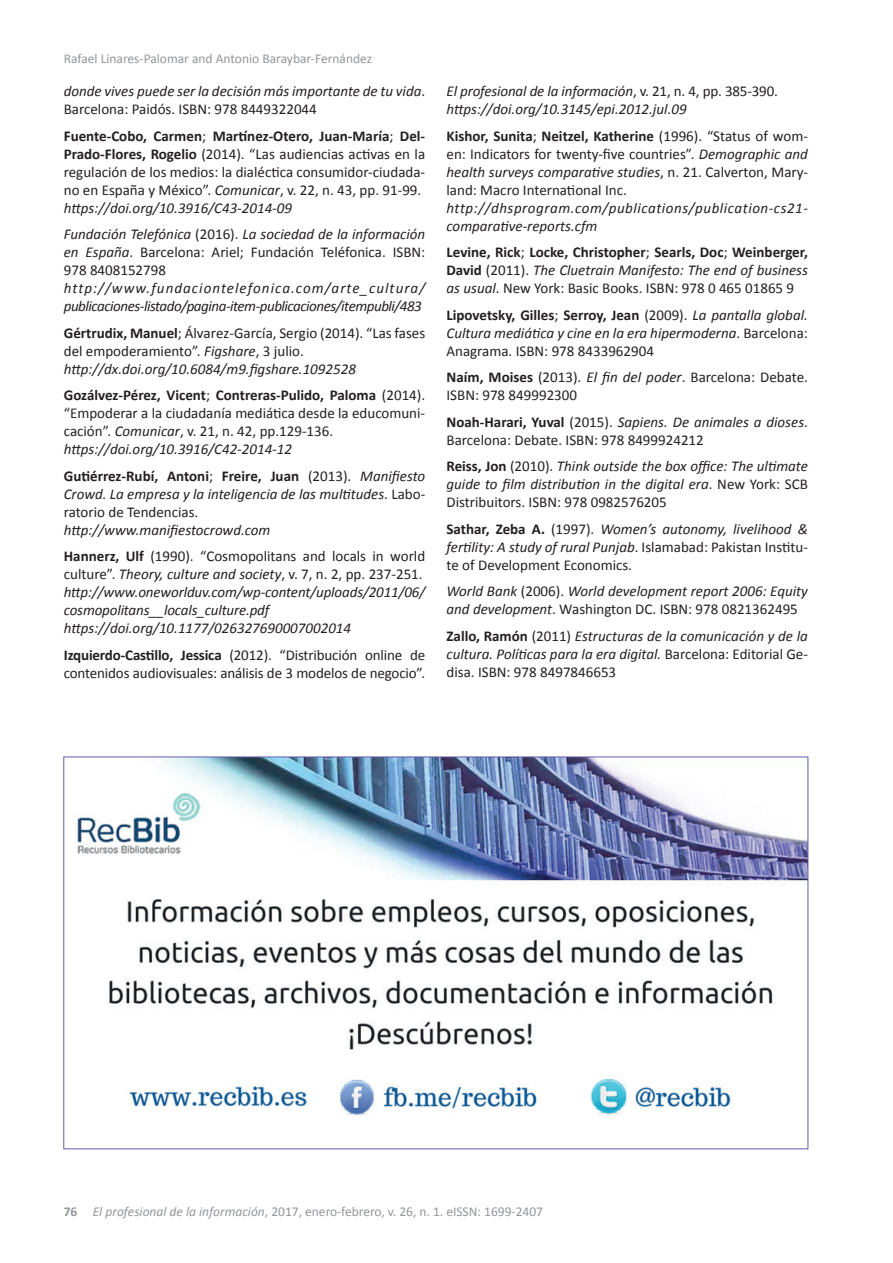
<style>
.page{position:relative;width:893px;height:1263px;background:#fff}
.page>*{position:absolute;margin:0;border:0;box-sizing:border-box;transform-origin:0 0}
.t1{font:15px/18px "Calibri";color:#231f20}
.t2{font:italic 15px/18px "Calibri";color:#231f20}
.t3{font:700 15px/18px "Calibri";color:#231f20;text-align:justify}
.t4{font:italic 15px/18px "Calibri";letter-spacing:-.03em;color:#231f20}
.t5{font:italic 15px/18px "Calibri";letter-spacing:.035em;color:#231f20}
.t6{font:13.5px "Calibri";color:#939598}
.s1{font-style:normal}
.s2{font-weight:700}
.s3{font-style:italic}
.s4{font-weight:700;font-style:normal}
.s5{font-weight:400}
.s6{font-weight:400;font-style:italic}
</style>
<div class="page">
<img style="left:77px;top:758px;width:729px;height:358px">
<p class="t6" style="left:64px;top:50px;width:310px">Rafael Linares-Palomar and Antonio Baraybar-Fernández</p>
<p class="t2" style="left:64px;top:82px;width:363px">donde vives puede ser la decisión más importante de tu vida<span class="s1">.<br>Barcelona: Paidós. ISBN: 978 8449322044</span></p>
<p class="t1" style="left:64px;top:127px;width:363px"><span class="s2">Fuente-Cobo, Carmen</span>; <span class="s2">Martínez-Otero, Juan-María</span>; <span class="s2">Del-Prado-Flores, Rogelio</span> (2014). “Las audiencias activas en la regulación de los medios: la dialéctica consumidor-ciudada&shy;no en España y México”. <span class="s3">Comunicar</span>, v. 22, n. 43, pp. 91-99. <span class="s3">https://doi.org/10.3916/C43-2014-09</span></p>
<p class="t1" style="left:64px;top:225px;width:363px;text-align:justify"><span class="s3">Fundación Telefónica</span> (2016). <span class="s3">La sociedad de la información en España</span>. Barcelona: Ariel; Fundación Teléfonica. ISBN:<br>978 8408152798</p>
<p class="t4" style="left:64px;top:279px;width:363px">http://www.fundaciontelefonica.com/arte_cultura/ publicaciones-listado/pagina-item-publicaciones/itempubli/483</p>
<p class="t1" style="left:64px;top:324px;width:363px"><span class="s2">Gértrudix, Manuel</span>; Álvarez-García, Sergio (2014). “Las fases del empoderamiento”. <span class="s3">Figshare</span>, 3 julio. <span class="s3">http://dx.doi.org/10.6084/m9.figshare.1092528</span></p>
<p class="t1" style="left:64px;top:386px;width:363px"><span class="s2">Gozálvez-Pérez, Vicent</span>; <span class="s2">Contreras-Pulido, Paloma</span> (2014). “Empoderar a la ciudadanía mediática desde la educomuni&shy;cación”. <span class="s3">Comunicar</span>, v. 21, n. 42, pp.129-136. <span class="s3">https://doi.org/10.3916/C42-2014-12</span></p>
<p class="t2" style="left:64px;top:466px;width:363px;text-align:justify"><span class="s4">Gutiérrez-Rubí, Antoni</span><span class="s1">;</span> <span class="s4">Freire, Juan</span> <span class="s1">(2013).</span> Manifiesto Crowd. La empresa y la inteligencia de las multitudes<span class="s1">. Labo&shy;ratorio de Tendencias.</span></p>
<p class="t1" style="left:64px;top:517px;width:363px;line-height:26.5px"><span class="s3">http://www.manifiestocrowd.com<br></span><span class="s2">Hannerz, Ulf</span> (1990). “Cosmopolitans and locals in world</p>
<p class="t2" style="left:64px;top:565px;width:363px"><span class="s1">culture”.</span> Theory, culture and society<span class="s1">, v. 7, n. 2, pp. 237-251. </span>http://www.oneworlduv.com/wp-content/uploads/2011/06/ cosmopolitans__locals_culture.pdf https://doi.org/10.1177/026327690007002014</p>
<p class="t1" style="left:64px;top:646px;width:363px"><span class="s2">Izquierdo-Castillo, Jessica</span> (2012). “Distribución online de contenidos audiovisuales: análisis de 3 modelos de negocio”.</p>
<p class="t2" style="left:446px;top:82px;width:333px">El profesional de la información<span class="s1">, v. 21, n. 4, pp. 385-390. </span>https://doi.org/10.3145/epi.2012.jul.09</p>
<p class="t1" style="left:446px;top:127px;width:363px;text-align:justify"><span class="s2">Kishor, Sunita</span>; <span class="s2">Neitzel, Katherine</span> (1996). “Status of wom&shy;en: Indicators for twenty-five countries”. <span class="s3">Demographic and health surveys comparative studies</span>, n. 21. Calverton, Mary&shy;land: Macro International Inc.</p>
<p class="t5" style="left:446px;top:198px;width:363px">http://dhsprogram.com/publications/publication-cs21- comparative-reports.cfm</p>
<p class="t3" style="left:446px;top:243px;width:363px">Levine, Rick<span class="s5">;</span> Locke, Christopher<span class="s5">;</span> Searls, Doc<span class="s5">;</span> Weinberger, David <span class="s5">(2011).</span> <span class="s6">The Cluetrain Manifesto: The end of business as usual</span><span class="s5">. New York: Basic Books. ISBN: 978 0 465 01865 9</span></p>
<p class="t2" style="left:446px;top:305px;width:363px;text-align:justify"><span class="s4">Lipovetsky, Gilles</span><span class="s1">;</span> <span class="s4">Serroy, Jean</span> <span class="s1">(2009).</span> La pantalla global.<br>Cultura mediática y cine en la era hipermoderna<span class="s1">. Barcelona:<br>Anagrama. ISBN: 978 8433962904</span></p>
<p class="t1" style="left:446px;top:368px;width:363px"><span class="s2">Naím, Moises</span> (2013). <span class="s3">El fin del poder</span>. Barcelona: Debate.<br>ISBN: 978 849992300</p>
<p class="t1" style="left:446px;top:413px;width:363px"><span class="s2">Noah-Harari, Yuval</span> (2015). <span class="s3">Sapiens. De animales a dioses</span>.<br>Barcelona: Debate. ISBN: 978 8499924212</p>
<p class="t2" style="left:446px;top:457px;width:363px;text-align:justify"><span class="s4">Reiss, Jon</span> <span class="s1">(2010).</span> Think outside the box office: The ultimate guide to film distribution in the digital era<span class="s1">. New York: SCB Distribuitors. ISBN: 978 0982576205</span></p>
<p class="t1" style="left:446px;top:520px;width:363px;text-align:justify"><span class="s2">Sathar, Zeba A.</span> (1997). <span class="s3">Women’s autonomy, livelihood &amp; fertility: A study of rural Punjab</span>. Islamabad: Pakistan Institu&shy;te of Development Economics.</p>
<p class="t2" style="left:446px;top:582px;width:363px">World Bank <span class="s1">(2006).</span> World development report 2006: Equity and development<span class="s1">. Washington DC. ISBN: 978 0821362495</span></p>
<p class="t2" style="left:446px;top:626px;width:363px;text-align:justify"><span class="s4">Zallo, Ramón</span> <span class="s1">(2011)</span> Estructuras de la comunicación y de la cultura. Políticas para la era digital. <span class="s1">Barcelona: Editorial Ge&shy;disa. ISBN: 978 8497846653</span></p>
<p class="t6" style="left:64px;top:1203px;width:481px"><span class="s2">76</span> <span class="s3">El profesional de la información</span>, 2017, enero-febrero, v. 26, n. 1. eISSN: 1699-2407</p>
</div>
